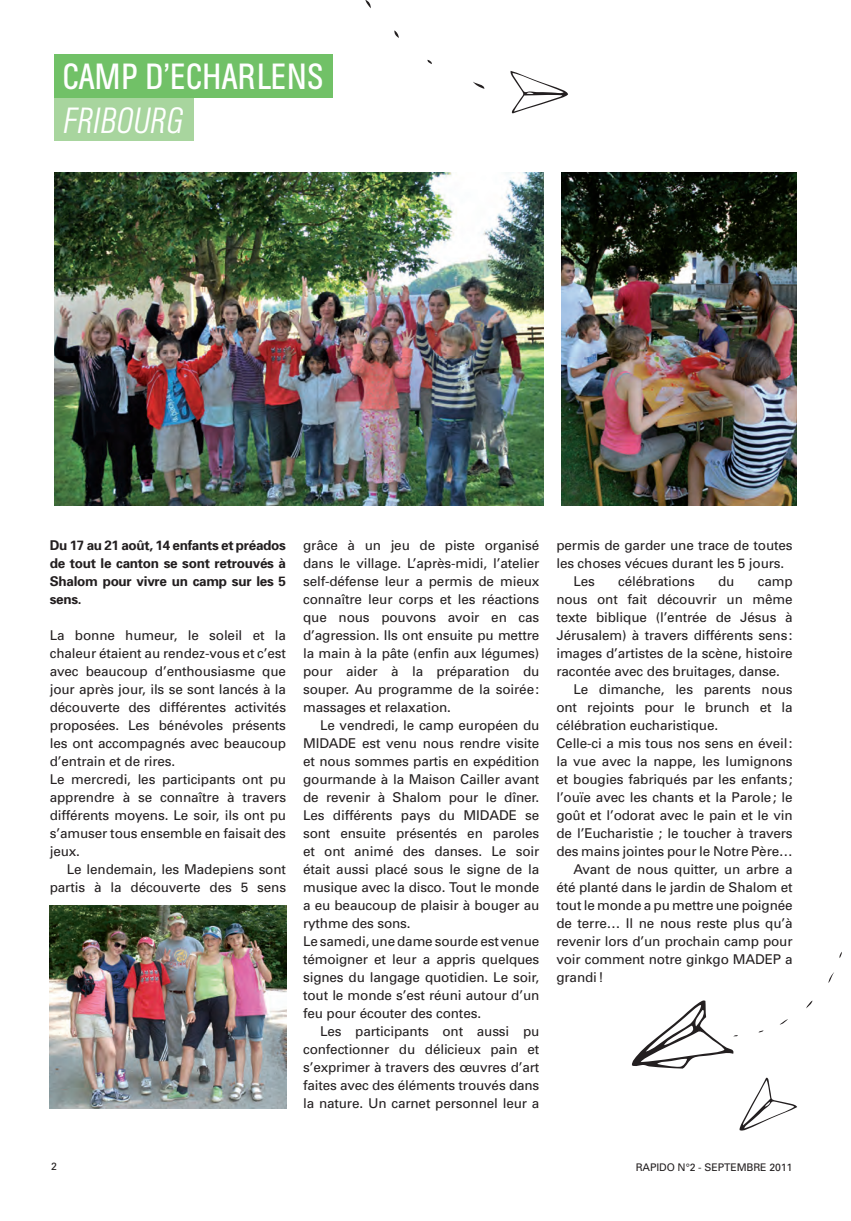
<style>
.page{position:relative;width:851px;height:1221px;background:#fff}
.page>*{position:absolute;margin:0;border:0;box-sizing:border-box;transform-origin:0 0}
.t1{font:36px "AG Buch Condensed BQ";letter-spacing:.01em;color:#fff}
.t2{font:italic 300 36px "AG Buch Condensed BQ";letter-spacing:.01em;color:#fff}
.t3{font:13.5px/18px "Univers";letter-spacing:-.01em;color:#231f20}
.t4{font:700 13.5px/18px "Univers";letter-spacing:-.02em;color:#231f20;text-align:justify}
.t5{font:10.5px "Univers";letter-spacing:-.01em;color:#231f20}
</style>
<div class="page">
<div style="left:54px;top:98px;width:139px;height:43px;background:#a8d59e"></div>
<div style="left:54px;top:54px;width:278px;height:44px;background:#71c167"></div>
<img style="left:54px;top:172px;width:489px;height:334px">
<img style="left:561px;top:172px;width:235px;height:334px">
<img style="left:50px;top:905px;width:236px;height:203px">
<svg style="left:780px;top:1019px;width:8px;height:5px"></svg>
<svg style="left:806px;top:1001px;width:6px;height:7px"></svg>
<svg style="left:839px;top:952px;width:3px;height:6px"></svg>
<svg style="left:828px;top:972px;width:6px;height:11px"></svg>
<svg style="left:631px;top:1000px;width:106px;height:68px"></svg>
<svg style="left:739px;top:1077px;width:58px;height:53px"></svg>
<svg style="left:510px;top:71px;width:58px;height:42px"></svg>
<svg style="left:473px;top:82px;width:11px;height:7px"></svg>
<svg style="left:427px;top:60px;width:5px;height:4px"></svg>
<svg style="left:394px;top:30px;width:5px;height:8px"></svg>
<svg style="left:365px;top:0;width:6px;height:8px"></svg>
<h1 class="t1" style="left:63px;top:56px;width:262px">CAMP D’ECHARLENS</h1>
<h1 class="t2" style="left:63px;top:100px;width:121px">FRIBOURG</h1>
<p class="t4" style="left:50px;top:536px;width:238px">Du 17 au 21 août, 14 enfants et préados de tout le canton se sont retrouvés à Shalom pour vivre un camp sur les 5 sens.</p>
<p class="t3" style="left:50px;top:626px;width:238px">La bonne humeur, le soleil et la chaleur étaient au rendez-vous et c’est avec beaucoup d’enthousiasme que jour après jour, ils se sont lancés à la découverte des différentes activités proposées. Les bénévoles présents les ont accompagnés avec beaucoup d’entrain et de rires.<br>Le mercredi, les participants ont pu apprendre à se connaître à travers différents moyens. Le soir, ils ont pu s’amuser tous ensemble en faisait des jeux.</p>
<p class="t3" style="left:50px;top:860px;width:238px;text-align:right">Le lendemain, les Madepiens sont partis à la découverte des 5 sens</p>
<p class="t3" style="left:303px;top:536px;width:238px;text-align:justify">grâce à un jeu de piste organisé dans le village. L’après-midi, l’atelier self-défense leur a permis de mieux connaître leur corps et les réactions que nous pouvons avoir en cas d’agression. Ils ont ensuite pu mettre la main à la pâte (enfin aux légumes) pour aider à la préparation du souper. Au programme de la soirée: massages et relaxation.</p>
<p class="t3" style="left:303px;top:716px;width:238px;text-indent:17px">Le vendredi, le camp européen du MIDADE est venu nous rendre visite et nous sommes partis en expédition gourmande à la Maison Cailler avant de revenir à Shalom pour le dîner.<br>Les différents pays du MIDADE se sont ensuite présentés en paroles et ont animé des danses. Le soir était aussi placé sous le signe de la musique avec la disco. Tout le monde a eu beaucoup de plaisir à bouger au rythme des sons.<br>Le samedi, une dame sourde est venue témoigner et leur a appris quelques signes du langage quotidien. Le soir, tout le monde s’est réuni autour d’un feu pour écouter des contes.</p>
<p class="t3" style="left:303px;top:1022px;width:238px;text-align:justify;text-indent:17px">Les participants ont aussi pu confectionner du délicieux pain et s’exprimer à travers des œuvres d’art faites avec des éléments trouvés dans la nature. Un carnet personnel leur a</p>
<p class="t3" style="left:556px;top:536px;width:238px">permis de garder une trace de toutes</p>
<p class="t3" style="left:556px;top:554px;width:229px">les choses vécues durant les 5 jours.</p>
<p class="t3" style="left:573px;top:572px;width:23px">Les</p>
<p class="t3" style="left:618px;top:572px;width:78px">célébrations</p>
<p class="t3" style="left:718px;top:572px;width:18px">du</p>
<p class="t3" style="left:757px;top:572px;width:36px">camp</p>
<p class="t3" style="left:556px;top:590px;width:238px">nous ont fait découvrir un même</p>
<p class="t3" style="left:556px;top:608px;width:238px">texte biblique (l’entrée de Jésus à</p>
<p class="t3" style="left:556px;top:626px;width:238px">Jérusalem) à travers différents sens:</p>
<p class="t3" style="left:556px;top:644px;width:238px">images d’artistes de la scène, histoire</p>
<p class="t3" style="left:556px;top:662px;width:225px">racontée avec des bruitages, danse.</p>
<p class="t3" style="left:573px;top:680px;width:221px">Le dimanche, les parents nous</p>
<p class="t3" style="left:556px;top:698px;width:238px">ont rejoints pour le brunch et la</p>
<p class="t3" style="left:556px;top:716px;width:163px">célébration eucharistique.</p>
<p class="t3" style="left:556px;top:734px;width:238px">Celle-ci a mis tous nos sens en éveil:</p>
<p class="t3" style="left:556px;top:752px;width:238px">la vue avec la nappe, les lumignons</p>
<p class="t3" style="left:556px;top:770px;width:238px">et bougies fabriqués par les enfants;</p>
<p class="t3" style="left:556px;top:788px;width:238px">l’ouïe avec les chants et la Parole; le</p>
<p class="t3" style="left:556px;top:806px;width:238px">goût et l’odorat avec le pain et le vin</p>
<p class="t3" style="left:556px;top:824px;width:238px">de l’Eucharistie ; le toucher à travers</p>
<p class="t3" style="left:556px;top:842px;width:238px">des mains jointes pour le Notre Père…</p>
<p class="t3" style="left:573px;top:860px;width:221px">Avant de nous quitter, un arbre a</p>
<p class="t3" style="left:556px;top:878px;width:238px">été planté dans le jardin de Shalom et</p>
<p class="t3" style="left:556px;top:896px;width:238px">tout le monde a pu mettre une poignée</p>
<p class="t3" style="left:556px;top:914px;width:238px">de terre… Il ne nous reste plus qu’à</p>
<p class="t3" style="left:556px;top:932px;width:238px">revenir lors d’un prochain camp pour</p>
<p class="t3" style="left:556px;top:950px;width:238px">voir comment notre ginkgo MADEP a</p>
<p class="t3" style="left:556px;top:968px;width:49px">grandi!</p>
<p class="t5" style="left:51px;top:1160px;width:7px">2</p>
<p class="t5" style="left:635px;top:1160px;width:158px">RAPIDO N°2 - SEPTEMBRE 2011</p>
</div>
